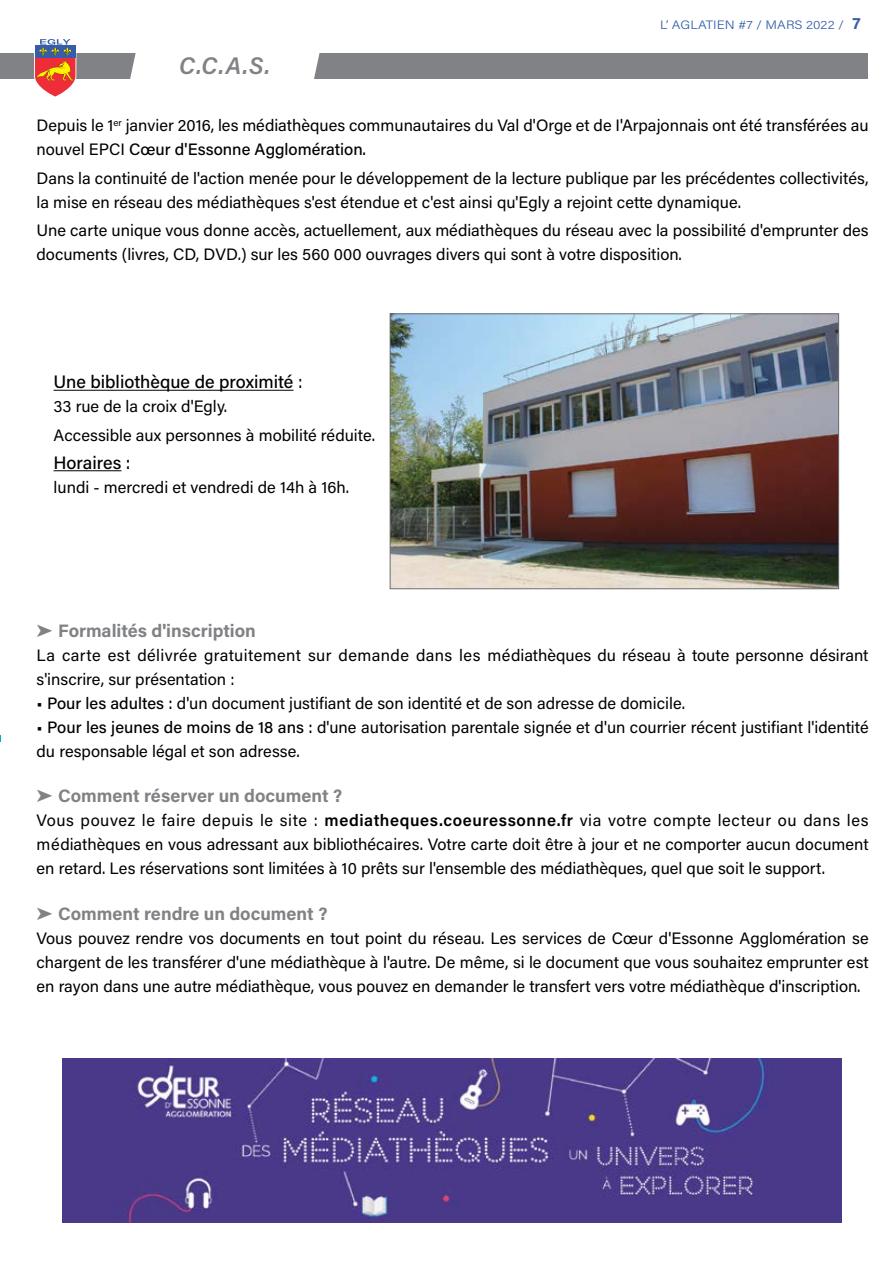
<style>
.page{position:relative;width:893px;height:1263px;background:#fff}
.page>*{position:absolute;margin:0;border:0;box-sizing:border-box;transform-origin:0 0}
.t1{font:italic 600 24px "Acumin Pro";color:#808285}
.t2{font:700 18px "Acumin Pro";color:#808285}
.t3{font:500 18px "Acumin Pro";color:#000}
.t4{font:16.5px/24px "Acumin Pro";color:#000}
.t5{font:300 12.15px "Acumin Pro";color:#345eab;scale:1.11 1}
.s1{font-weight:700;font-size:16.5px}
.s2{font-weight:500}
.s3{font-weight:400}
.s4{font-weight:600}
</style>
<div class="page">
<div style="left:0;top:53px;width:867px;height:26px;background:#808285"></div>
<div style="left:130px;top:53px;width:190px;height:26px;background:#fff"></div>
<svg style="left:34px;top:39px;width:42px;height:58px"></svg>
<hr style="left:54px;top:390px;width:239px;height:1px;background:#000">
<hr style="left:54px;top:470px;width:67px;height:1px;background:#000">
<img style="left:392px;top:316px;width:445px;height:271px">
<div style="left:390px;top:314px;width:449px;height:275px;border:1px solid #6d6e71"></div>
<img style="left:63px;top:1058px;width:778px;height:164px">
<h1 class="t1" style="left:179px;top:49px;width:93px">C.C.A.S.</h1>
<p class="t5" style="left:660px;top:16px;width:182px">L’ AGLATIEN #7 / MARS 2022 / <span class="s1">7</span></p>
<p class="t4" style="left:37px;top:113px;width:833px">Depuis le 1<sup>er</sup> janvier 2016, les médiathèques communautaires du Val d'Orge et de I'Arpajonnais ont été transférées au nouvel EPCI <span class="s2">Cœur d'Essonne Agglomération.</span></p>
<p class="t4" style="left:37px;top:165px;width:833px">Dans la continuité de l'action menée pour le développement de la lecture publique par les précédentes collectivités, la mise en réseau des médiathèques s'est étendue et c'est ainsi qu'Egly a rejoint cette dynamique.</p>
<p class="t4" style="left:37px;top:217px;width:834px">Une carte unique vous donne accès, actuellement, aux médiathèques du réseau avec la possibilité d'emprunter des documents (livres, CD, DVD.) sur les 560 000 ouvrages divers qui sont à votre disposition.</p>
<p class="t3" style="left:54px;top:370px;width:250px">Une bibliothèque de proximité <span class="s3">:</span></p>
<p class="t4" style="left:54px;top:392px;width:323px;line-height:28.2px">33 rue de la croix d'Egly.<br>Accessible aux personnes à mobilité réduite.</p>
<p class="t3" style="left:54px;top:450px;width:79px">Horaires :</p>
<p class="t4" style="left:54px;top:474px;width:297px">lundi - mercredi et vendredi de 14h à 16h.</p>
<p class="t2" style="left:37px;top:618px;width:221px">➤ Formalités d'inscription</p>
<p class="t4" style="left:37px;top:642px;width:833px">La carte est délivrée gratuitement sur demande dans les médiathèques du réseau à toute personne désirant s'inscrire, sur présentation :</p>
<p class="t4" style="left:37px;top:690px;width:650px"><span class="s2">• Pour les adultes :</span> d'un document justifiant de son identité et de son adresse de domicile.</p>
<p class="t4" style="left:37px;top:714px;width:834px"><span class="s2">• Pour les jeunes de moins de 18 ans :</span> d'une autorisation parentale signée et d'un courrier récent justifiant l'identité du responsable légal et son adresse.</p>
<p class="t2" style="left:37px;top:783px;width:307px">➤ Comment réserver un document ?</p>
<p class="t4" style="left:37px;top:808px;width:834px;text-align:justify">Vous pouvez le faire depuis le site : <span class="s4">mediatheques.coeuressonne.fr</span> via votre compte lecteur ou dans les médiathèques en vous adressant aux bibliothécaires. Votre carte doit être à jour et ne comporter aucun document en retard. Les réservations sont limitées à 10 prêts sur l'ensemble des médiathèques, quel que soit le support.</p>
<p class="t2" style="left:37px;top:900px;width:292px">➤ Comment rendre un document ?</p>
<p class="t4" style="left:37px;top:925px;width:834px;text-align:justify">Vous pouvez rendre vos documents en tout point du réseau. Les services de Cœur d'Essonne Agglomération se chargent de les transférer d'une médiathèque à l'autre. De même, si le document que vous souhaitez emprunter est en rayon dans une autre médiathèque, vous pouvez en demander le transfert vers votre médiathèque d'inscription.</p>
</div>
